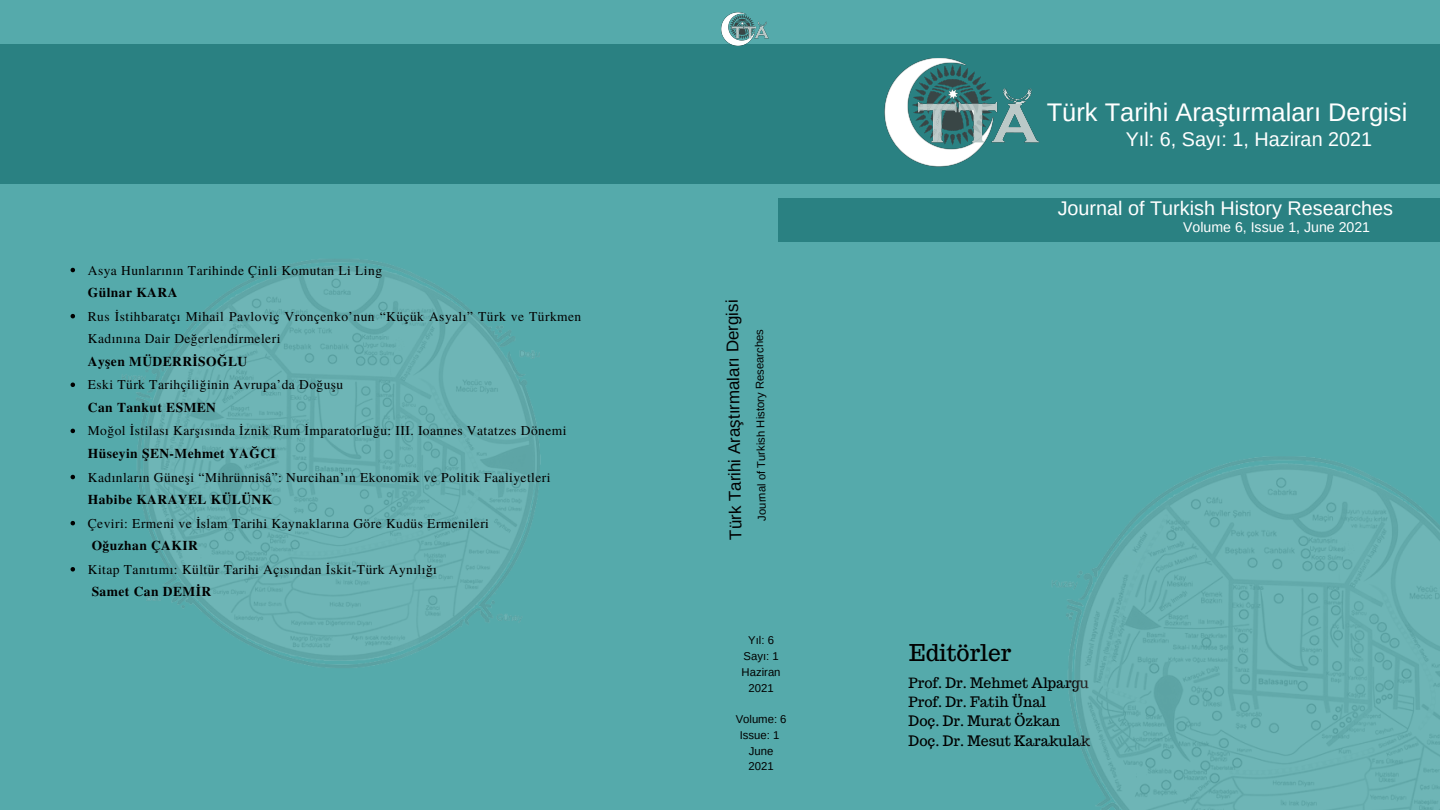
<style>
.page{position:relative;width:1440px;height:810px;background:#55aaab}
.page>*{position:absolute;margin:0;border:0;box-sizing:border-box;transform-origin:0 0}
.t1{font:25.5px "Arimo";color:#fff}
.t2{font:22.65px "Trocchi";color:#000}
.t3{font:19.8px "Arimo";color:#fff}
.t4{font:16.95px "Arimo";color:#000}
.t5{font:14.1px "Trocchi";color:#000}
.t6{font:14.1px "Arimo";color:#fff}
.t7{font:13.5px/22.5px "Te X Gyre Termes";letter-spacing:.035em;color:#000}
.t8{font:700 13.5px "Te X Gyre Termes";letter-spacing:.035em;color:#000}
.t9{font:11.25px/15.8px "Arimo";color:#000;text-align:center}
.t10{font:11.25px "Arimo";color:#000}
</style>
<div class="page">
<div style="left:0;top:44px;width:1440px;height:140px;background:#2a8182"></div>
<img style="left:721px;top:12px;width:47px;height:34px">
<img style="left:884px;top:58px;width:154px;height:109px">
<div style="left:778px;top:198px;width:662px;height:43px;background:#2a8182"></div>
<img style="left:122px;top:259px;width:419px;height:409px">
<svg style="left:71px;top:268px;width:4px;height:4px"></svg>
<svg style="left:71px;top:314px;width:4px;height:4px"></svg>
<svg style="left:71px;top:383px;width:4px;height:4px"></svg>
<svg style="left:71px;top:429px;width:4px;height:4px"></svg>
<svg style="left:71px;top:475px;width:4px;height:4px"></svg>
<svg style="left:71px;top:521px;width:4px;height:4px"></svg>
<svg style="left:71px;top:567px;width:4px;height:5px"></svg>
<img style="left:1052px;top:456px;width:388px;height:354px">
<p class="t7" style="left:88px;top:258px;width:296px">Asya Hunlarının Tarihinde Çinli Komutan Li Ling</p>
<p class="t7" style="left:88px;top:304px;width:495px">Rus İstihbaratçı Mihail Pavloviç Vronçenko’nun “Küçük Asyalı” Türk ve Türkmen<br>Kadınına Dair Değerlendirmeleri</p>
<p class="t8" style="left:88px;top:351px;width:161px">Ayşen MÜDERRİSOĞLU</p>
<p class="t7" style="left:88px;top:373px;width:257px">Eski Türk Tarihçiliğinin Avrupa’da Doğuşu</p>
<p class="t8" style="left:88px;top:397px;width:130px">Can Tankut ESMEN</p>
<p class="t7" style="left:88px;top:419px;width:480px">Moğol İstilası Karşısında İznik Rum İmparatorluğu: III. Ioannes Vatatzes Dönemi</p>
<p class="t8" style="left:88px;top:443px;width:189px">Hüseyin ŞEN-Mehmet YAĞCI</p>
<p class="t7" style="left:88px;top:465px;width:464px">Kadınların Güneşi “Mihrünnisâ”: Nurcihan’ın Ekonomik ve Politik Faaliyetleri</p>
<p class="t8" style="left:88px;top:489px;width:186px">Habibe KARAYEL KÜLÜNK</p>
<p class="t7" style="left:88px;top:511px;width:403px">Çeviri: Ermeni ve İslam Tarihi Kaynaklarına Göre Kudüs Ermenileri</p>
<p class="t8" style="left:92px;top:535px;width:108px">Oğuzhan ÇAKIR</p>
<p class="t7" style="left:88px;top:557px;width:351px">Kitap Tanıtımı: Kültür Tarihi Açısından İskit-Türk Aynılığı</p>
<p class="t8" style="left:92px;top:581px;width:121px">Samet Can DEMİR</p>
<p class="t8" style="left:88px;top:282px;width:91px">Gülnar KARA</p>
<p class="t4" style="left:726px;top:540px;width:242px;rotate:-91deg">Türk Tar hi i Araştı mr a al rı Derg si i</p>
<p class="t10" style="left:756px;top:521px;width:193px;rotate:-91deg">Journal of Turk si h H si ot ry Researches</p>
<p class="t9" style="left:748px;top:632px;width:27px">Yıl: 6</p>
<p class="t9" style="left:744px;top:648px;width:37px">Sayı: 1</p>
<p class="t9" style="left:742px;top:664px;width:40px">Haziran</p>
<p class="t9" style="left:749px;top:680px;width:27px">2021</p>
<p class="t9" style="left:736px;top:711px;width:52px">Volume: 6<br>Issue: 1</p>
<p class="t9" style="left:749px;top:743px;width:26px">June</p>
<p class="t9" style="left:749px;top:758px;width:27px">2021</p>
<p class="t1" style="left:1047px;top:98px;width:362px">Türk Tarihi Araştırmaları Dergisi</p>
<p class="t3" style="left:1126px;top:128px;width:248px">Yıl: 6, Sayı: 1, Haziran 2021</p>
<p class="t3" style="left:1058px;top:197px;width:337px">Journal of Turkish History Researches</p>
<p class="t6" style="left:1183px;top:220px;width:188px">Volume 6, Issue 1, June 2021</p>
<p class="t2" style="left:909px;top:638px;width:103px">Editörler</p>
<p class="t5" style="left:909px;top:674px;width:182px">Prof. Dr. Mehmet Alpargu</p>
<p class="t5" style="left:909px;top:693px;width:139px">Prof. Dr. Fatih Ünal</p>
<p class="t5" style="left:909px;top:712px;width:153px">Doç. Dr. Murat Özkan</p>
<p class="t5" style="left:909px;top:731px;width:183px">Doç. Dr. Mesut Karakulak</p>
</div>
